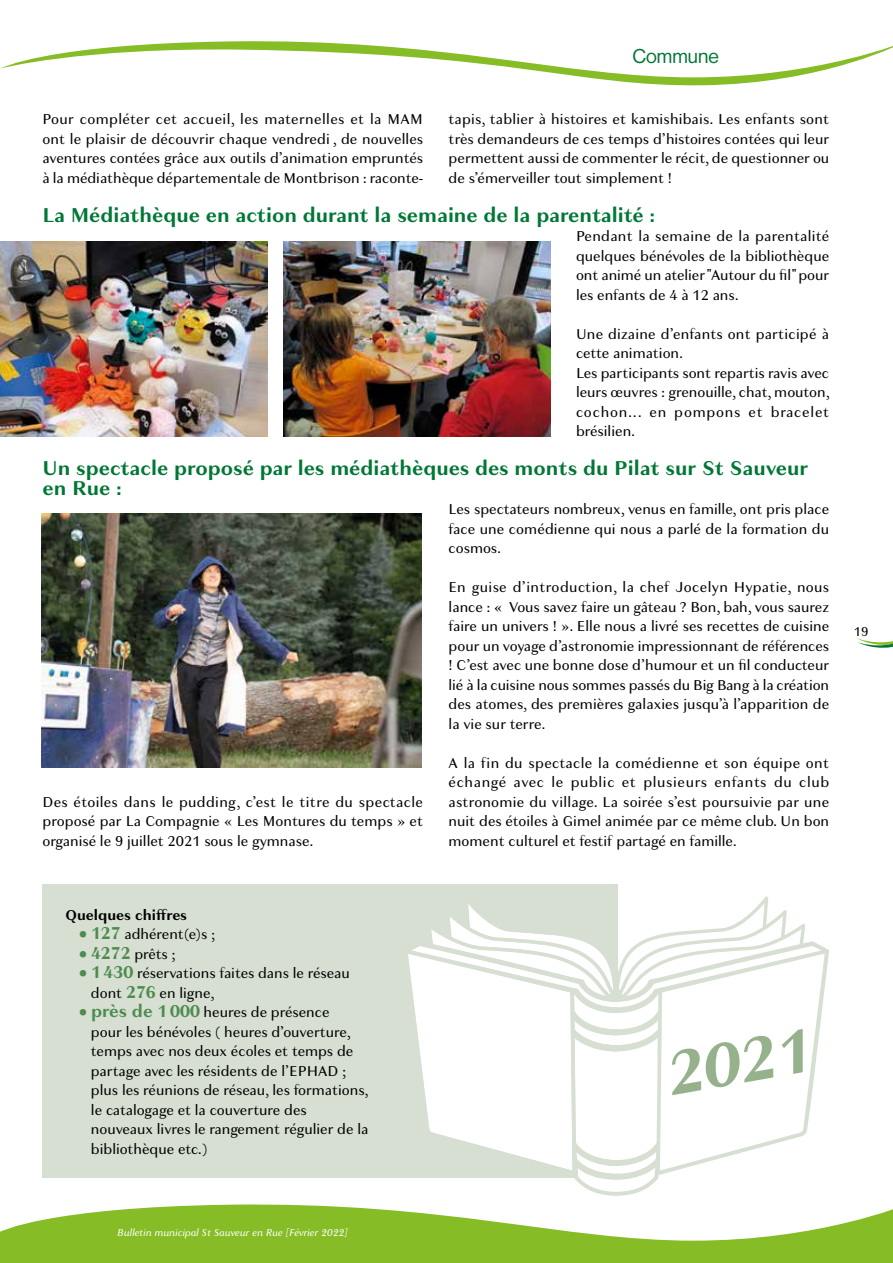
<style>
.page{position:relative;width:893px;height:1263px;background:#fff}
.page>*{position:absolute;margin:0;border:0;box-sizing:border-box;transform-origin:0 0}
.t1{font:700 21px/19.5px "Granville";color:#007735}
.t2{font:19.5px "N Haas Grotesk DS Pro 55 Rg";color:#007735}
.t3{font:15px/19.5px "Granville";color:#000;text-align:justify}
.t4{font:700 15px "Granville";color:#000}
.t5{font:13.5px "Granville";color:#000}
.t6{font:italic 10.5px "Granville";color:#fff}
.s1{font-weight:700;font-size:18px;color:#4d8b50}
</style>
<div class="page">
<svg style="left:0;top:41px;width:893px;height:45px"></svg>
<svg style="left:856px;top:638px;width:37px;height:10px"></svg>
<svg style="left:0;top:1204px;width:893px;height:59px;fill:#86bc25"></svg>
<div style="left:43px;top:885px;width:575px;height:293px;background:#d6dfd1"></div>
<img style="left:0;top:241px;width:267px;height:195px">
<img style="left:41px;top:514px;width:381px;height:254px">
<img style="left:283px;top:241px;width:267px;height:195px">
<svg style="left:408px;top:896px;width:421px;height:300px"></svg>
<svg style="left:672px;top:1028px;width:131px;height:68px"></svg>
<h2 class="t2" style="left:632px;top:45px;width:88px">Commune</h2>
<p class="t3" style="left:43px;top:110px;width:382px">Pour compléter cet accueil, les maternelles et la MAM ont le plaisir de découvrir chaque vendredi , de nouvelles aventures contées grâce aux outils d’animation empruntés à la médiathèque départementale de Montbrison : raconte-</p>
<p class="t3" style="left:449px;top:110px;width:382px">tapis, tablier à histoires et kamishibais. Les enfants sont très demandeurs de ces temps d’histoires contées qui leur permettent aussi de commenter le récit, de questionner ou de s’émerveiller tout simplement !</p>
<h1 class="t1" style="left:43px;top:205px;width:614px">La Médiathèque en action durant la semaine de la parentalité :</h1>
<p class="t3" style="left:576px;top:227px;width:255px">Pendant la semaine de la parentalité quelques bénévoles de la bibliothèque ont animé un atelier "Autour du fil" pour les enfants de 4 à 12 ans.</p>
<p class="t3" style="left:576px;top:324px;width:255px;text-align:left">Une dizaine d’enfants ont participé à cette animation.<br>Les participants sont repartis ravis avec leurs œuvres : grenouille, chat, mouton, cochon... en pompons et bracelet brésilien.</p>
<h1 class="t1" style="left:43px;top:458px;width:767px">Un spectacle proposé par les médiathèques des monts du Pilat sur St Sauveur en Rue :</h1>
<p class="t3" style="left:43px;top:792px;width:382px">Des étoiles dans le pudding, c’est le titre du spectacle proposé par La Compagnie « Les Montures du temps » et organisé le 9 juillet 2021 sous le gymnase.</p>
<p class="t4" style="left:65px;top:904px;width:123px">Quelques chiffres</p>
<p class="t3" style="left:78px;top:925px;width:138px"><span class="s1">• 127</span> adhérent(e)s ;</p>
<p class="t3" style="left:78px;top:944px;width:99px"><span class="s1">• 4272</span> prêts ;</p>
<p class="t3" style="left:91px;top:964px;width:260px;text-indent:-13px"><span class="s1">• 1 430</span> réservations faites dans le réseau dont <span class="s1">276</span> en ligne,</p>
<p class="t3" style="left:91px;top:1003px;width:279px;text-align:left;text-indent:-13px"><span class="s1">• près de 1 000</span> heures de présence<br>pour les bénévoles ( heures d’ouverture, temps avec nos deux écoles et temps de partage avec les résidents de l’EPHAD ; plus les réunions de réseau, les formations, le catalogage et la couverture des nouveaux livres le rangement régulier de la bibliothèque etc.)</p>
<p class="t3" style="left:449px;top:500px;width:382px">Les spectateurs nombreux, venus en famille, ont pris place face une comédienne qui nous a parlé de la formation du cosmos.</p>
<p class="t3" style="left:449px;top:578px;width:382px">En guise d’introduction, la chef Jocelyn Hypatie, nous lance : « Vous savez faire un gâteau ? Bon, bah, vous saurez faire un univers ! ». Elle nous a livré ses recettes de cuisine pour un voyage d’astronomie impressionnant de références ! C’est avec une bonne dose d’humour et un fil conducteur lié à la cuisine nous sommes passés du Big Bang à la création des atomes, des premières galaxies jusqu’à l’apparition de la vie sur terre.</p>
<p class="t3" style="left:449px;top:753px;width:382px">A la fin du spectacle la comédienne et son équipe ont échangé avec le public et plusieurs enfants du club astronomie du village. La soirée s’est poursuivie par une nuit des étoiles à Gimel animée par ce même club. Un bon moment culturel et festif partagé en famille.</p>
<p class="t5" style="left:854px;top:623px;width:16px">19</p>
<p class="t6" style="left:118px;top:1225px;width:232px">Bulletin municipal St Sauveur en Rue [Février 2022]</p>
</div>
